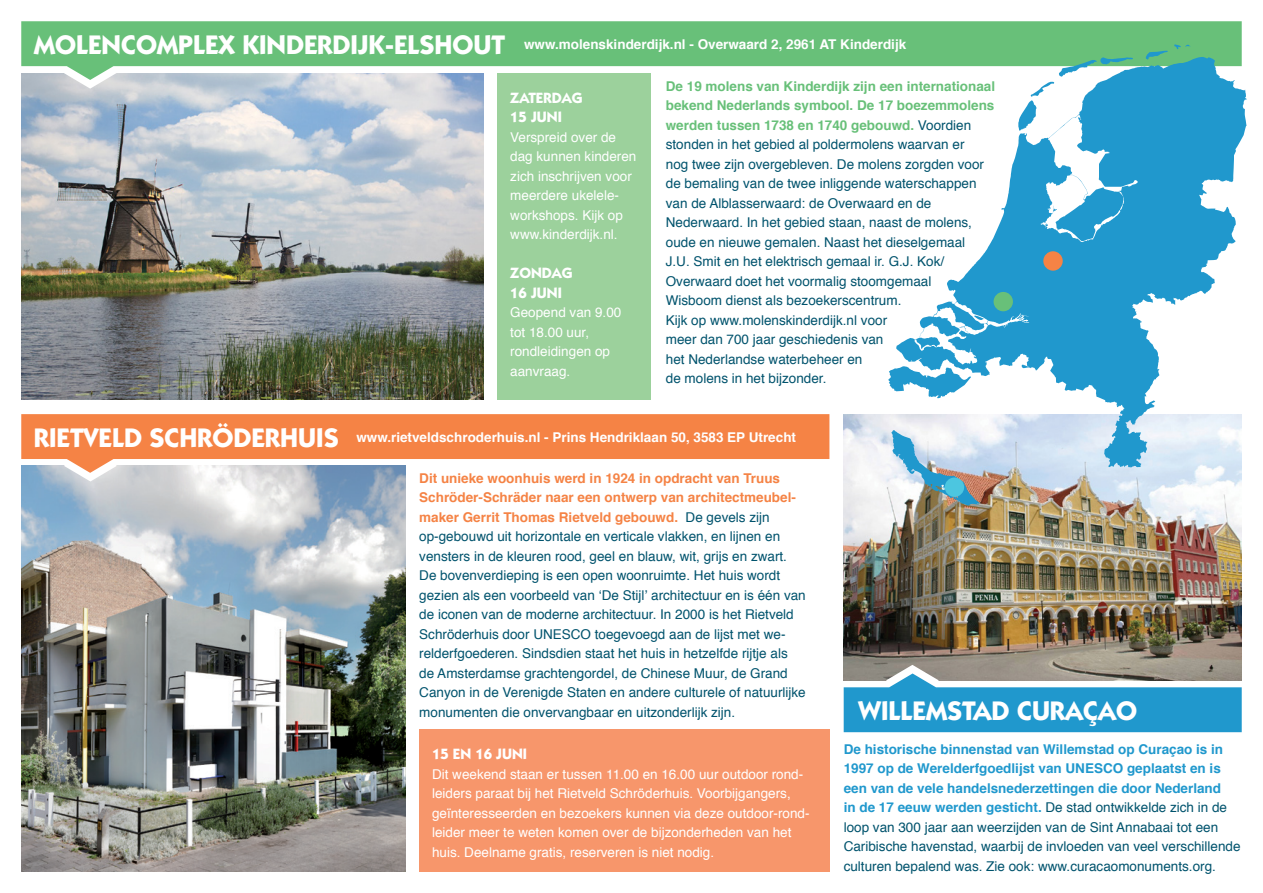
<style>
.page{position:relative;width:1263px;height:893px;background:#fff}
.page>*{position:absolute;margin:0;border:0;box-sizing:border-box;transform-origin:0 0}
.titel{font:700 27px "Itc Kabel";color:#fff}
.datum{font:700 15px/19.5px "Itc Kabel";color:#fff}
.alinea{font:13.5px/19.5px "Helvetica";color:#00536d}
.bullets_data{font:13.5px/19.5px "Helvetica";color:#fff}
.alinea-2{font:700 13.5px "Helvetica";color:#68c079}
.alinea-3{font:700 13.5px "Helvetica";color:#fff}
.s1{font-weight:400;color:#00536d}
.s2{font-weight:700;color:#f58345}
.s3{font-weight:700;color:#2098cd}
</style>
<div class="page">
<img style="left:844px;top:414px;width:398px;height:251px">
<img style="left:21px;top:80px;width:462px;height:320px">
<div style="left:497px;top:73px;width:154px;height:327px;background:#9cd19c"></div>
<svg style="left:64px;top:80px;width:52px;height:9px"></svg>
<svg style="left:21px;top:21px;width:1221px;height:59px;background:#81c990"></svg>
<img style="left:21px;top:473px;width:384px;height:399px">
<svg style="left:888px;top:44px;width:359px;height:424px"></svg>
<img style="left:891px;top:430px;width:89px;height:76px">
<div style="left:945px;top:477px;width:19px;height:20px;background:#4cc6e0;border-radius:50%"></div>
<div style="left:1043px;top:251px;width:20px;height:20px;background:#f58345;border-radius:50%"></div>
<div style="left:993px;top:292px;width:20px;height:19px;background:#68c079;border-radius:50%"></div>
<div style="left:419px;top:729px;width:410px;height:143px;background:#f7966b"></div>
<svg style="left:64px;top:473px;width:53px;height:8px"></svg>
<svg style="left:21px;top:414px;width:808px;height:59px;fill:#f58345"></svg>
<svg style="left:844px;top:665px;width:398px;height:67px;background:#50a0c1"></svg>
<p class="titel" style="left:34px;top:29px;width:473px">MOLENCOMPLEX KINDERDIJK-ELSHOUT</p>
<p class="alinea-3" style="left:524px;top:34px;width:384px">www.molenskinderdijk.nl - Overwaard 2, 2961 AT Kinderdijk</p>
<p class="titel" style="left:34px;top:421px;width:306px">RIETVELD SCHRÖDERHUIS</p>
<p class="datum" style="left:510px;top:88px;width:74px">ZATERDAG<br>15 JUNI</p>
<p class="bullets_data" style="left:510px;top:128px;width:128px">Verspreid over de dag kunnen kinderen zich inschrijven voor meerdere ukelele&shy;workshops. Kijk op www.kinderdijk.nl.</p>
<p class="datum" style="left:510px;top:263px;width:64px">ZONDAG<br>16 JUNI</p>
<p class="bullets_data" style="left:510px;top:303px;width:113px">Geopend van 9.00 tot 18.00 uur, rondleidingen op aanvraag.</p>
<p class="alinea-2" style="left:666px;top:75px;width:331px">De 19 molens van Kinderdijk zijn een internationaal</p>
<p class="alinea-2" style="left:666px;top:95px;width:330px">bekend Nederlands symbool. De 17 boezemmolens</p>
<p class="alinea-2" style="left:666px;top:114px;width:307px">werden tussen 1738 en 1740 gebouwd. <span class="s1">Voordien</span></p>
<p class="alinea" style="left:666px;top:135px;width:300px">stonden in het gebied al poldermolens waarvan er</p>
<p class="alinea" style="left:666px;top:155px;width:320px">nog twee zijn overgebleven. De molens zorgden voor</p>
<p class="alinea" style="left:666px;top:174px;width:312px">de bemaling van de twee inliggende waterschappen</p>
<p class="alinea" style="left:666px;top:194px;width:267px">van de Alblasserwaard: de Overwaard en de</p>
<p class="alinea" style="left:666px;top:213px;width:308px">Nederwaard. In het gebied staan, naast de molens,</p>
<p class="alinea" style="left:666px;top:233px;width:301px">oude en nieuwe gemalen. Naast het dieselgemaal</p>
<p class="alinea" style="left:666px;top:252px;width:280px">J.U. Smit en het elektrisch gemaal ir. G.J. Kok/</p>
<p class="alinea" style="left:666px;top:272px;width:267px">Overwaard doet het voormalig stoomgemaal</p>
<p class="alinea" style="left:666px;top:291px;width:237px">Wisboom dienst als bezoekerscentrum.</p>
<p class="alinea" style="left:666px;top:311px;width:223px">Kijk op www.molenskinderdijk.nl voor</p>
<p class="alinea" style="left:666px;top:330px;width:219px">meer dan 700 jaar geschiedenis van</p>
<p class="alinea" style="left:666px;top:350px;width:198px">het Nederlandse waterbeheer en</p>
<p class="alinea" style="left:666px;top:369px;width:162px">de molens in het bijzonder.</p>
<p class="alinea-3" style="left:356px;top:426px;width:441px">www.rietveldschroderhuis.nl - Prins Hendriklaan 50, 3583 EP Utrecht</p>
<p class="alinea" style="left:419px;top:469px;width:388px"><span class="s2">Dit unieke woonhuis werd in 1924 in opdracht van Truus Schröder-Schräder naar een ontwerp van architectmeubel&shy;maker Gerrit Thomas Rietveld gebouwd.</span> De gevels zijn op-gebouwd uit horizontale en verticale vlakken, en lijnen en vensters in de kleuren rood, geel en blauw, wit, grijs en zwart.<br>De bovenverdieping is een open woonruimte. Het huis wordt gezien als een voorbeeld van ‘De Stijl’ architectuur en is één van de iconen van de moderne architectuur. In 2000 is het Rietveld Schröderhuis door UNESCO toegevoegd aan de lijst met we&shy;relderfgoederen. Sindsdien staat het huis in hetzelfde rijtje als de Amsterdamse grachtengordel, de Chinese Muur, de Grand Canyon in de Verenigde Staten en andere culturele of natuurlijke monumenten die onvervangbaar en uitzonderlijk zijn.</p>
<p class="datum" style="left:432px;top:744px;width:97px">15 EN 16 JUNI</p>
<p class="bullets_data" style="left:432px;top:764px;width:379px">Dit weekend staan er tussen 11.00 en 16.00 uur outdoor rond&shy;leiders paraat bij het Rietveld Schröderhuis. Voorbijgangers, geïnteresseerden en bezoekers kunnen via deze outdoor-rond&shy;leider meer te weten komen over de bijzonderheden van het huis. Deelname gratis, reserveren is niet nodig.</p>
<p class="titel" style="left:858px;top:695px;width:280px">WILLEMSTAD CURAÇAO</p>
<p class="alinea" style="left:844px;top:740px;width:398px"><span class="s3">De historische binnenstad van Willemstad op Curaçao is in 1997 op de Werelderfgoedlijst van UNESCO geplaatst en is een van de vele handelsnederzettingen die door Nederland<br>in de 17 eeuw werden gesticht.</span> De stad ontwikkelde zich in de loop van 300 jaar aan weerzijden van de Sint Annabaai tot een Caribische havenstad, waarbij de invloeden van veel verschillende culturen bepalend was. Zie ook: www.curacaomonuments.org.</p>
</div>
